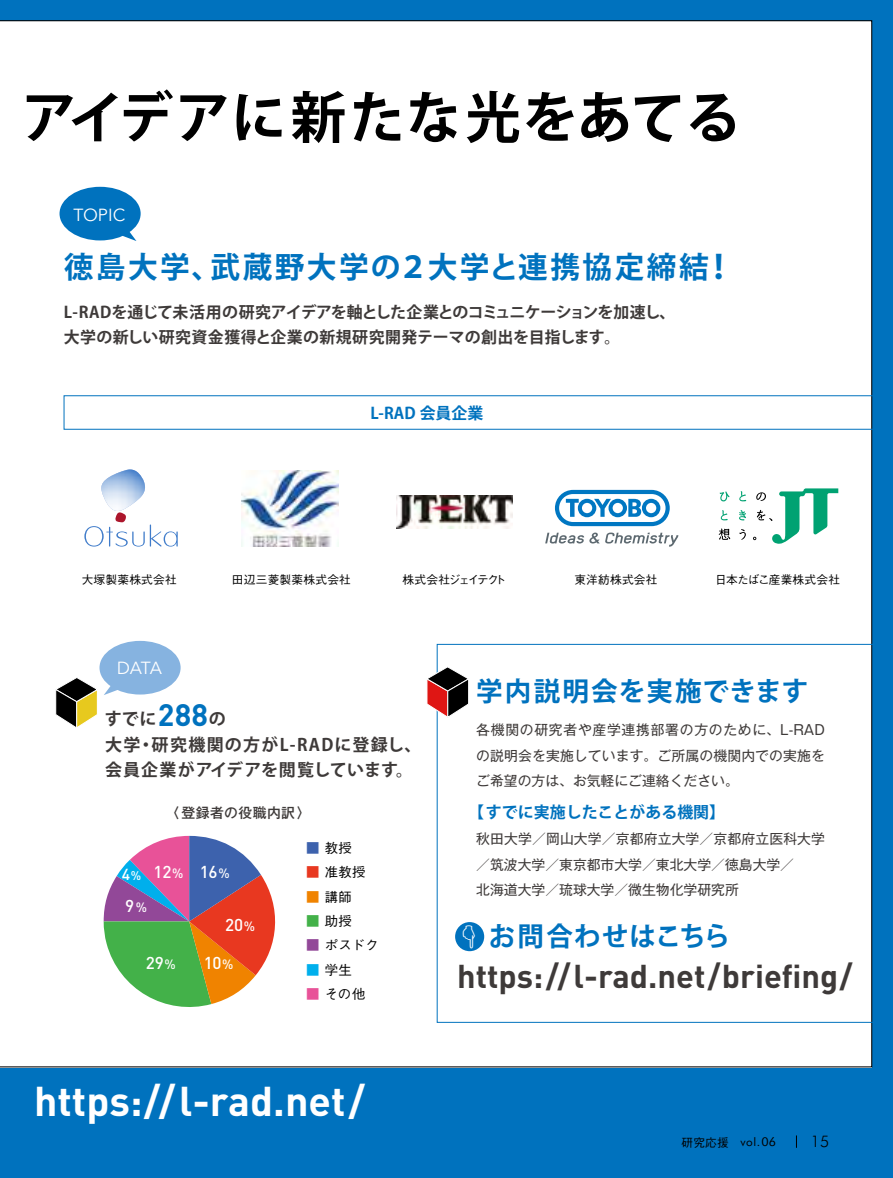
<style>
.page{position:relative;width:893px;height:1178px;background:#0072be}
.page>*{position:absolute;margin:0;border:0;box-sizing:border-box;transform-origin:0 0}
.t1{font:700 55.35px "Koz Go Pr 6 N";letter-spacing:.015em;color:#000}
.t2{font:700 41.1px "DIN";color:#fff}
.t3{font:700 32.55px "DIN";color:#3e3a39}
.t4{font:700 29.7px "Koz Go Pr 6 N";letter-spacing:.08em;color:#0072be}
.t5{font:700 26.55px "Koz Go Pr 6 N";letter-spacing:.04em;color:#0072be}
.t6{font:17.55px "Avenir Next";letter-spacing:-.025em;color:#fff}
.t7{font:500 17.1px "DIN";letter-spacing:-.01em;color:#fff}
.t8{font:700 16.95px/25.5px "Koz Go Pr 6 N";letter-spacing:.06em;color:#3e3a39}
.t9{font:700 15.9px/25.5px "Koz Go Pr 6 N";letter-spacing:-.01em;color:#3e3a39}
.t10{font:700 15.9px "Koz Go Pro";color:#0072be}
.t11{font:300 15.9px "Futura BT";color:#000}
.t12{font:500 15.75px "DIN";color:#fff}
.t13{font:13.8px/25.5px "Gothic MB101 Pr 5";color:#3e3a39;text-align:justify}
.t14{font:500 13.8px "Gothic MB101 Pr 5";letter-spacing:.03em;color:#3e3a39}
.t15{font:500 13.35px "Gothic BBB Pro";letter-spacing:.03em;color:#000}
.t16{font:500 11.7px "Gothic BBB Pr 6";letter-spacing:.02em;color:#000}
.t17{font:500 11.7px "Gothic BBB Pr 6";letter-spacing:-.02em;color:#000}
.t18{font:500 11.7px "Gothic BBB Pro";color:#000}
.t19{font:500 11.7px "Gothic BBB Pr 6";letter-spacing:-.15em;color:#000}
.s1{font-size:32.7px}
.s2{font-family:"DIN";font-size:30.6px;color:#0072be}
.s3{font-size:13.35px}
.s4{font-size:12.45px}
.s5{color:#3d62ad}
.s6{color:#e83820}
.s7{color:#f08300}
.s8{color:#43b149}
.s9{color:#924898}
.s10{color:#00afec}
.s11{color:#e85298}
.s12{font-family:"Futura BT";font-weight:400}
.s13{font-family:"Futura BT";font-weight:400;font-size:12.3px}
</style>
<div class="page">
<div style="left:0;top:20px;width:872px;height:1047px;background:#fff"></div>
<svg style="left:796px;top:1135px;width:1px;height:13px"></svg>
<div style="left:60px;top:187px;width:81px;height:53px;background:#0072be;border-radius:50%"></div>
<svg style="left:116px;top:232px;width:20px;height:9px"></svg>
<svg style="left:84px;top:469px;width:94px;height:78px;background:#e8edf6"></svg>
<img style="left:241px;top:471px;width:97px;height:76px">
<svg style="left:720px;top:491px;width:9px;height:10px"></svg>
<svg style="left:739px;top:491px;width:7px;height:10px"></svg>
<svg style="left:721px;top:510px;width:7px;height:10px"></svg>
<svg style="left:739px;top:510px;width:7px;height:10px"></svg>
<svg style="left:719px;top:528px;width:11px;height:12px"></svg>
<svg style="left:739px;top:529px;width:7px;height:11px"></svg>
<svg style="left:753px;top:488px;width:85px;height:56px;background:#abdecf"></svg>
<img style="left:396px;top:495px;width:117px;height:33px">
<svg style="left:555px;top:490px;width:115px;height:36px"></svg>
<svg style="left:545px;top:533px;width:133px;height:14px;background:#d1d4d6"></svg>
<svg style="left:425px;top:666px;width:45px;height:53px;background:#926b6b"></svg>
<div style="left:99px;top:641px;width:82px;height:53px;background:#86b3e0;border-radius:50%"></div>
<svg style="left:54px;top:676px;width:70px;height:54px;background:#b3b3a0"></svg>
<svg style="left:104px;top:836px;width:178px;height:180px;background:#ad9a8d"></svg>
<div style="left:455px;top:922px;width:29px;height:29px;background:#0072be;border-radius:50%"></div>
<h1 class="t1" style="left:22px;top:86px;width:721px">アイデアに新たな光をあてる</h1>
<p class="t6" style="left:74px;top:204px;width:53px">TOPIC</p>
<h3 class="t4" style="left:64px;top:250px;width:673px">徳島大学、武蔵野大学の２大学と連携協定締結<span class="s1">！</span></h3>
<p class="t9" style="left:64px;top:299px;width:613px">L-RADを通じて未活用の研究アイデアを軸とした企業とのコミュニケーションを加速し、大学の新しい研究資金獲得と企業の新規研究開発テーマの創出を目指します。</p>
<p class="t10" style="left:370px;top:402px;width:115px">L-RAD 会員企業</p>
<p class="t16" style="left:82px;top:570px;width:97px">大塚製薬株式会社</p>
<p class="t16" style="left:232px;top:570px;width:120px">田辺三菱製薬株式会社</p>
<p class="t19" style="left:403px;top:570px;width:105px">株式会社ジェイテクト</p>
<p class="t16" style="left:574px;top:570px;width:85px">東洋紡株式会社</p>
<p class="t17" style="left:715px;top:570px;width:126px">日本たばこ産業株式会社</p>
<p class="t6" style="left:117px;top:657px;width:47px">DATA</p>
<p class="t8" style="left:105px;top:706px;width:318px">すでに<span class="s2">288</span>の<br>大学・研究機関の方がL-RADに登録し、会員企業がアイデアを閲覧しています。</p>
<p class="t14" style="left:166px;top:801px;width:147px">〈登録者の役職内訳〉</p>
<p class="t7" style="left:153px;top:861px;width:78px">12<span class="s3">%</span> 16<span class="s3">%</span></p>
<p class="t7" style="left:225px;top:913px;width:31px">20<span class="s3">%</span></p>
<p class="t7" style="left:146px;top:951px;width:31px">29<span class="s3">%</span></p>
<p class="t7" style="left:204px;top:951px;width:31px">10<span class="s3">%</span></p>
<p class="t12" style="left:122px;top:864px;width:21px">4<span class="s4">%</span></p>
<p class="t7" style="left:125px;top:895px;width:23px">9<span class="s3">%</span></p>
<p class="t15" style="left:306px;top:837px;width:47px"><span class="s5">■</span> 教授</p>
<p class="t15" style="left:306px;top:862px;width:61px"><span class="s6">■</span> 准教授</p>
<p class="t15" style="left:306px;top:886px;width:47px"><span class="s7">■</span> 講師</p>
<p class="t15" style="left:306px;top:910px;width:47px"><span class="s8">■</span> 助授</p>
<p class="t15" style="left:306px;top:935px;width:74px"><span class="s9">■</span> ポスドク</p>
<p class="t15" style="left:306px;top:959px;width:47px"><span class="s10">■</span> 学生</p>
<p class="t15" style="left:306px;top:983px;width:61px"><span class="s11">■</span> その他</p>
<h2 class="t2" style="left:34px;top:1074px;width:332px">https://l-rad.net/</h2>
<h3 class="t5" style="left:476px;top:676px;width:334px">学内説明会を実施できます</h3>
<p class="t13" style="left:476px;top:716px;width:350px">各機関の研究者や産学連携部署の方のために、L-RADの説明会を実施しています。ご所属の機関内での実施をご希望の方は、お気軽にご連絡ください。</p>
<p class="t10" style="left:468px;top:802px;width:258px">【すでに実施したことがある機関】</p>
<p class="t13" style="left:476px;top:825px;width:350px;text-align:left">秋田大学／岡山大学／京都府立大学／京都府立医科大学／筑波大学／東京都市大学／東北大学／徳島大学／<br>北海道大学／琉球大学／微生物化学研究所</p>
<h3 class="t5" style="left:489px;top:921px;width:243px">お問合わせはこちら</h3>
<h3 class="t3" style="left:457px;top:955px;width:397px">https://l-rad.net/briefing/</h3>
<p class="t18" style="left:682px;top:1133px;width:96px">研究応援 <span class="s12">vol.</span><span class="s13">06</span></p>
<p class="t11" style="left:811px;top:1132px;width:20px">15</p>
</div>
